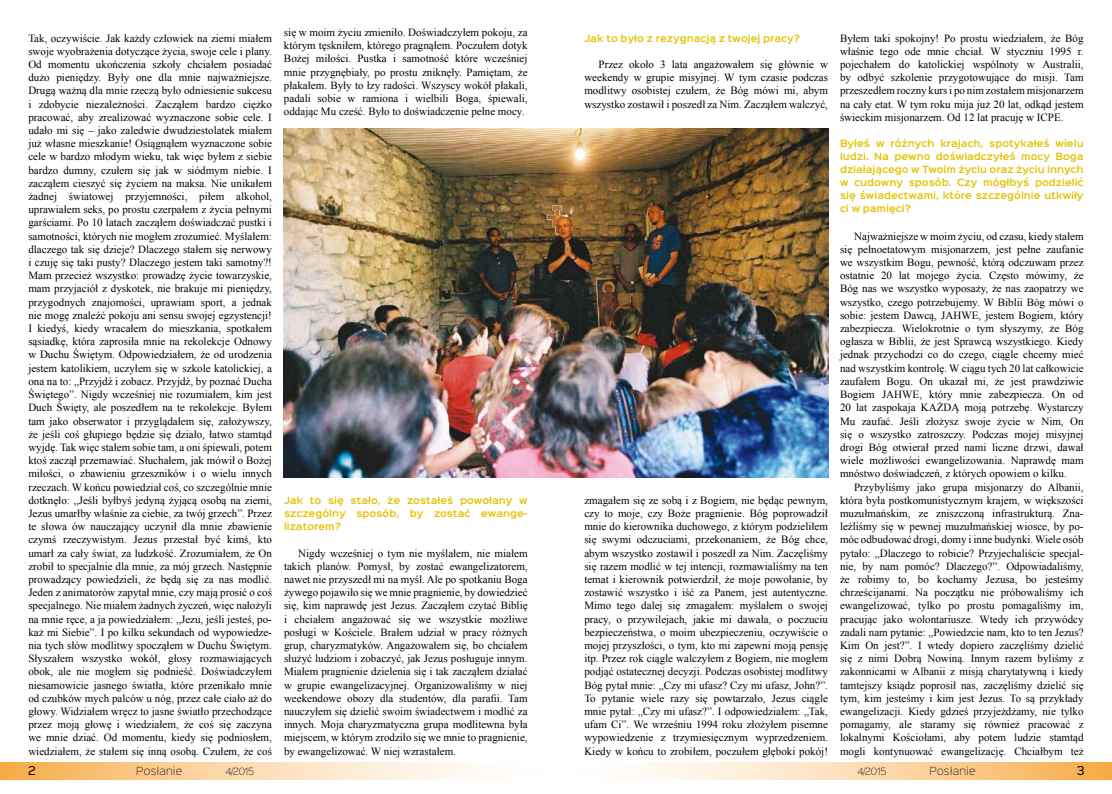
<style>
.page{position:relative;width:1112px;height:794px;background:#fff}
.page>*{position:absolute;margin:0;border:0;box-sizing:border-box;transform-origin:0 0}
.t1{font:11px/13.2px "Times New Roman";color:#000;text-align:justify}
.t2{font:11px "Sinkin Sans 400";color:#000}
.t3{font:10px "Sinkin Sans 200 X Light";letter-spacing:.03em;color:#000}
.t4{font:600 9px/13px "Sinkin Sans 600";color:#e3c200;text-align:justify}
.t5{font:9px "Sinkin Sans 200 X Light";color:#000}
.s1{font-style:italic}
</style>
<div class="page">
<img style="left:283px;top:129px;width:545px;height:348px">
<svg style="left:0;top:762px;width:477px;height:17px;background:#fbd7a9"></svg>
<svg style="left:640px;top:763px;width:471px;height:17px;background:#fbd7a9"></svg>
<p class="t1" style="left:28px;top:31px;width:245px">Tak, oczywiście. Jak każdy człowiek na ziemi miałem swoje wyobrażenia dotyczące życia, swoje cele i plany.<br>Od momentu ukończenia szkoły chciałem posiadać dużo pieniędzy. Były one dla mnie najważniejsze.<br>Drugą ważną dla mnie rzeczą było odniesienie sukcesu i zdobycie niezależności. Zacząłem bardzo ciężko pracować, aby zrealizować wyznaczone sobie cele. I udało mi się – jako zaledwie dwudziestolatek miałem już własne mieszkanie! Osiągnąłem wyznaczone sobie cele w bardzo młodym wieku, tak więc byłem z siebie bardzo dumny, czułem się jak w siódmym niebie. I zacząłem cieszyć się życiem na maksa. Nie unikałem żadnej światowej przyjemności, piłem alkohol, uprawiałem seks, po prostu czerpałem z życia pełnymi garściami. Po 10 latach zacząłem doświadczać pustki i samotności, których nie mogłem zrozumieć. Myślałem: dlaczego tak się dzieje? Dlaczego stałem się nerwowy i czuję się taki pusty? Dlaczego jestem taki samotny?!<br>Mam przecież wszystko: prowadzę życie towarzyskie, mam przyjaciół z dyskotek, nie brakuje mi pieniędzy, przygodnych znajomości, uprawiam sport, a jednak nie mogę znaleźć pokoju ani sensu swojej egzystencji!<br>I kiedyś, kiedy wracałem do mieszkania, spotkałem sąsiadkę, która zaprosiła mnie na rekolekcje Odnowy w Duchu Świętym. Odpowiedziałem, że od urodzenia jestem katolikiem, uczyłem się w szkole katolickiej, a ona na to: „Przyjdź i zobacz. Przyjdź, by poznać Ducha Świętego”. Nigdy wcześniej nie rozumiałem, kim jest Duch Święty, ale poszedłem na te rekolekcje. Byłem tam jako obserwator i przyglądałem się, założywszy, że jeśli coś głupiego będzie się działo, łatwo stamtąd wyjdę. Tak więc stałem sobie tam, a oni śpiewali, potem ktoś zaczął przemawiać. Słuchałem, jak mówił o Bożej miłości, o zbawieniu grzeszników i o wielu innych rzeczach. W końcu powiedział coś, co szczególnie mnie dotknęło: „Jeśli byłbyś jedyną żyjącą osobą na ziemi, Jezus umarłby właśnie za ciebie, za twój grzech”. Przez te słowa ów nauczający uczynił dla mnie zbawienie czymś rzeczywistym. Jezus przestał być kimś, kto umarł za cały świat, za ludzkość. Zrozumiałem, że On zrobił to specjalnie dla mnie, za mój grzech. Następnie prowadzący powiedzieli, że będą się za nas modlić.<br>Jeden z animatorów zapytał mnie, czy mają prosić o coś specjalnego. Nie miałem żadnych życzeń, więc nałożyli na mnie ręce, a ja powiedziałem: „Jezu, jeśli jesteś, po&shy;każ mi Siebie”. I po kilku sekundach od wypowiedze&shy;nia tych słów modlitwy spocząłem w Duchu Świętym.<br>Słyszałem wszystko wokół, głosy rozmawiających obok, ale nie mogłem się podnieść. Doświadczyłem niesamowicie jasnego światła, które przenikało mnie od czubków mych palców u nóg, przez całe ciało aż do głowy. Widziałem wręcz to jasne światło przechodzące przez moją głowę i wiedziałem, że coś się zaczyna we mnie dziać. Od momentu, kiedy się podniosłem, wiedziałem, że stałem się inną osobą. Czułem, że coś</p>
<p class="t1" style="left:284px;top:26px;width:245px">się w moim życiu zmieniło. Doświadczyłem pokoju, za którym tęskniłem, którego pragnąłem. Poczułem dotyk Bożej miłości. Pustka i samotność które wcześniej mnie przygnębiały, po prostu zniknęły. Pamiętam, że płakałem. Były to łzy radości. Wszyscy wokół płakali, padali sobie w ramiona i wielbili Boga, śpiewali, oddając Mu cześć. Było to doświadczenie pełne mocy.</p>
<p class="t4" style="left:284px;top:493px;width:245px">Jak to się stało, że zostałeś powołany w szczególny sposób, by zostać ewange&shy;lizatorem?</p>
<p class="t1" style="left:284px;top:546px;width:245px;text-indent:14px">Nigdy wcześniej o tym nie myślałem, nie miałem takich planów. Pomysł, by zostać ewangelizatorem, nawet nie przyszedł mi na myśl. Ale po spotkaniu Boga żywego pojawiło się we mnie pragnienie, by dowiedzieć się, kim naprawdę jest Jezus. Zacząłem czytać Biblię i chciałem angażować się we wszystkie możliwe posługi w Kościele. Brałem udział w pracy różnych grup, charyzmatyków. Angażowałem się, bo chciałem służyć ludziom i zobaczyć, jak Jezus posługuje innym.<br>Miałem pragnienie dzielenia się i tak zacząłem działać w grupie ewangelizacyjnej. Organizowaliśmy w niej weekendowe obozy dla studentów, dla parafii. Tam nauczyłem się dzielić swoim świadectwem i modlić za innych. Moja charyzmatyczna grupa modlitewna była miejscem, w którym zrodziło się we mnie to pragnienie, by ewangelizować. W niej wzrastałem.</p>
<p class="t4" style="left:584px;top:31px;width:217px">Jak to było z rezygnacją z twojej pracy?</p>
<p class="t1" style="left:584px;top:57px;width:245px;text-indent:14px">Przez około 3 lata angażowałem się głównie w weekendy w grupie misyjnej. W tym czasie podczas modlitwy osobistej czułem, że Bóg mówi mi, abym wszystko zostawił i poszedł za Nim. Zacząłem walczyć,</p>
<p class="t1" style="left:584px;top:493px;width:245px">zmagałem się ze sobą i z Bogiem, nie będąc pewnym, czy to moje, czy Boże pragnienie. Bóg poprowadził mnie do kierownika duchowego, z którym podzieliłem się swymi odczuciami, przekonaniem, że Bóg chce, abym wszystko zostawił i poszedł za Nim. Zaczęliśmy się razem modlić w tej intencji, rozmawialiśmy na ten temat i kierownik potwierdził, że moje powołanie, by zostawić wszystko i iść za Panem, jest autentyczne.<br>Mimo tego dalej się zmagałem: myślałem o swojej pracy, o przywilejach, jakie mi dawała, o poczuciu bezpieczeństwa, o moim ubezpieczeniu, oczywiście o mojej przyszłości, o tym, kto mi zapewni moją pensję itp. Przez rok ciągle walczyłem z Bogiem, nie mogłem podjąć ostatecznej decyzji. Podczas osobistej modlitwy Bóg pytał mnie: „Czy mi ufasz? Czy mi ufasz, John?”.<br>To pytanie wiele razy się powtarzało, Jezus ciągle mnie pytał: „Czy mi ufasz?”. I odpowiedziałem: „Tak, ufam Ci”. We wrześniu 1994 roku złożyłem pisemne wypowiedzenie z trzymiesięcznym wyprzedzeniem.<br>Kiedy w końcu to zrobiłem, poczułem głęboki pokój!</p>
<p class="t1" style="left:839px;top:31px;width:245px">Byłem taki spokojny! Po prostu wiedziałem, że Bóg właśnie tego ode mnie chciał<span class="s1">.</span> W styczniu 1995 r. pojechałem do katolickiej wspólnoty w Australii, by odbyć szkolenie przygotowujące do misji. Tam przeszedłem roczny kurs i po nim zostałem misjonarzem na cały etat. W tym roku mija już 20 lat, odkąd jestem świeckim misjonarzem. Od 12 lat pracuję w ICPE.</p>
<p class="t4" style="left:839px;top:136px;width:245px">Byłeś w różnych krajach, spotykałeś wielu ludzi. Na pewno doświadczyłeś mocy Boga działającego w Twoim życiu oraz życiu innych w cudowny sposób. Czy mógłbyś podzielić się świadectwami, które szczególnie utkwiły ci w pamięci?</p>
<p class="t1" style="left:839px;top:229px;width:245px;text-indent:14px">Najważniejsze w moim życiu, od czasu, kiedy stałem się pełnoetatowym misjonarzem, jest pełne zaufanie we wszystkim Bogu, pewność, którą odczuwam przez ostatnie 20 lat mojego życia. Często mówimy, że Bóg nas we wszystko wyposaży, że nas zaopatrzy we wszystko, czego potrzebujemy. W Biblii Bóg mówi o sobie: jestem Dawcą, JAHWE, jestem Bogiem, który zabezpiecza. Wielokrotnie o tym słyszymy, że Bóg ogłasza w Biblii, że jest Sprawcą wszystkiego. Kiedy jednak przychodzi co do czego, ciągle chcemy mieć nad wszystkim kontrolę. W ciągu tych 20 lat całkowicie zaufałem Bogu. On ukazał mi, że jest prawdziwie Bogiem JAHWE, który mnie zabezpiecza. On od 20 lat zaspokaja KAŻDĄ moją potrzebę. Wystarczy Mu zaufać. Jeśli złożysz swoje życie w Nim, On się o wszystko zatroszczy. Podczas mojej misyjnej drogi Bóg otwierał przed nami liczne drzwi, dawał wiele możliwości ewangelizowania. Naprawdę mam mnóstwo doświadczeń, z których opowiem o kilku.</p>
<p class="t1" style="left:839px;top:480px;width:245px;text-indent:14px">Przybyliśmy jako grupa misjonarzy do Albanii, która była postkomunistycznym krajem, w większości muzułmańskim, ze zniszczoną infrastrukturą. Zna&shy;leźliśmy się w pewnej muzułmańskiej wiosce, by po&shy;móc odbudować drogi, domy i inne budynki. Wiele osób pytało: „Dlaczego to robicie? Przyjechaliście specjal&shy;nie, by nam pomóc? Dlaczego?”. Odpowiadaliśmy, że robimy to, bo kochamy Jezusa, bo jesteśmy chrześcijanami. Na początku nie próbowaliśmy ich ewangelizować, tylko po prostu pomagaliśmy im, pracując jako wolontariusze. Wtedy ich przywódcy zadali nam pytanie: „Powiedzcie nam, kto to ten Jezus?<br>Kim On jest?”. I wtedy dopiero zaczęliśmy dzielić się z nimi Dobrą Nowiną. Innym razem byliśmy z zakonnicami w Albanii z misją charytatywną i kiedy tamtejszy ksiądz poprosił nas, zaczęliśmy dzielić się tym, kim jesteśmy i kim jest Jezus. To są przykłady ewangelizacji. Kiedy gdzieś przyjeżdżamy, nie tylko pomagamy, ale staramy się również pracować z lokalnymi Kościołami, aby potem ludzie stamtąd mogli kontynuować ewangelizację. Chciałbym też</p>
<p class="t2" style="left:28px;top:761px;width:9px">2</p>
<p class="t3" style="left:136px;top:763px;width:48px">Posłanie</p>
<p class="t5" style="left:225px;top:764px;width:30px">4/2015</p>
<p class="t5" style="left:857px;top:764px;width:30px">4/2015</p>
<p class="t3" style="left:929px;top:763px;width:48px">Posłanie</p>
<p class="t2" style="left:1076px;top:761px;width:9px">3</p>
</div>
